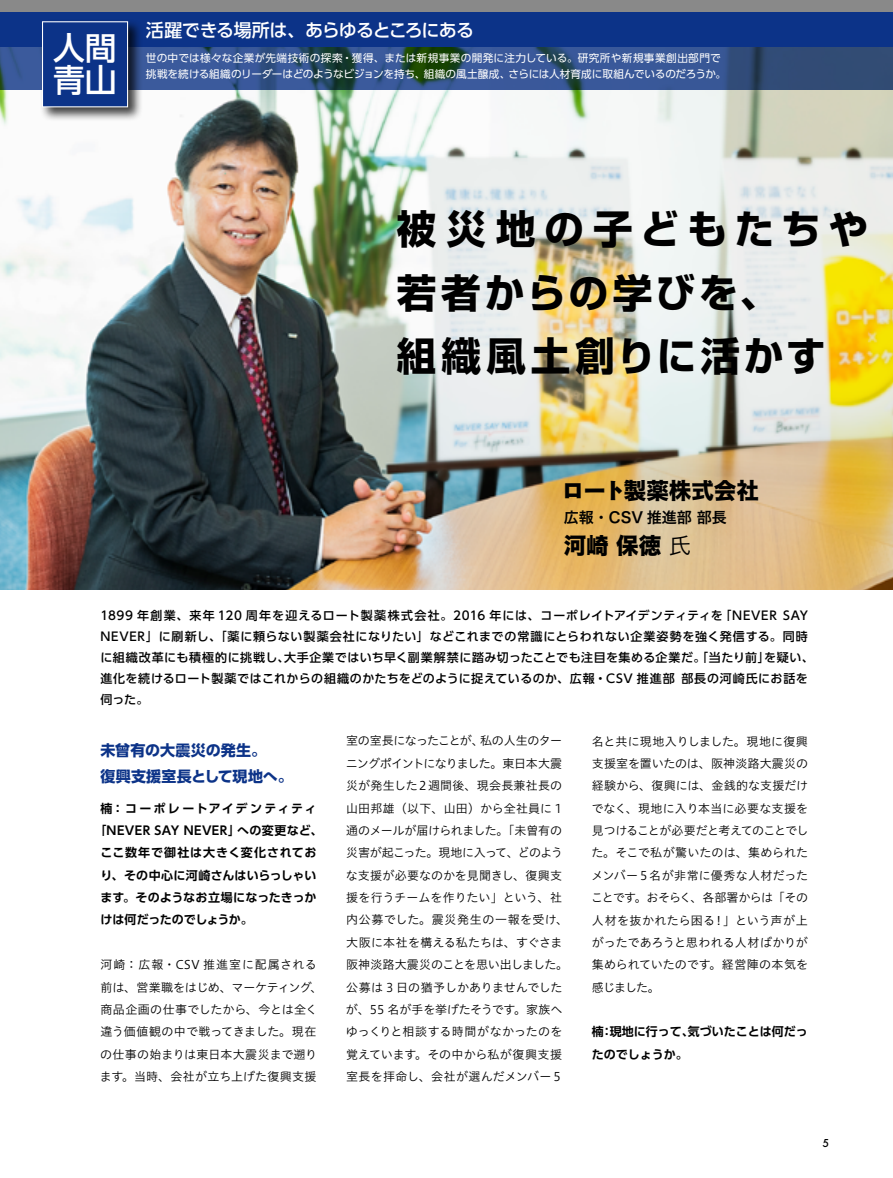
<style>
.page{position:relative;width:893px;height:1178px;background:#fff}
.page>*{position:absolute;margin:0;border:0;box-sizing:border-box;transform-origin:0 0}
.t1{font:700 39.6px/63.3px "Shin Go Pro";letter-spacing:.125em;color:#000}
.t2{font:500 31.95px/32px "UD Shin Go Pro";color:#fff}
.t3{font:22.5px "Hira Sans Old Std W8";color:#000}
.t4{font:500 18px "UD Shin Go Pro";letter-spacing:-.045em;color:#fff}
.t5{font:700 15px/26.2px "UD Shin Go Pro";letter-spacing:.005em;color:#0c3388}
.t6{font:15px "Hira Sans Old Std W6";color:#000}
.t7{font:12px/22.4px "Hiragino UD Sans Std W3";color:#000}
.t8{font:500 12px/21px "UD Shin Go Pro";letter-spacing:.05em;color:#000}
.t9{font:700 12px "UD Shin Go Pro De";letter-spacing:.02em;color:#000}
.t10{font:700 12px/22.4px "UD Shin Go Pro De";color:#000}
.t11{font:700 12px "UD Shin Go Pro De";letter-spacing:.065em;color:#000}
.t12{font:700 12px "UD Shin Go Pro De";letter-spacing:.135em;color:#000}
.t13{font:700 12px "UD Shin Go Pro De";letter-spacing:-.03em;color:#000}
.t14{font:500 12px "Futura";color:#000}
.t15{font:10.65px/15.9px "UD Shin Go Pro";letter-spacing:.01em;color:#fff}
.s1{font-family:"Hira Kaku Std W3"}
</style>
<div class="page">
<img style="left:0;top:89px;width:893px;height:500px">
<div style="left:0;top:0;width:893px;height:21px;background:#898989"></div>
<div style="left:0;top:13px;width:893px;height:34px;background:#0c3388"></div>
<svg style="left:0;top:47px;width:893px;height:42px;background:#325181"></svg>
<div style="left:40px;top:19px;width:102px;height:102px;background:#000;opacity:.75"></div>
<div style="left:43px;top:22px;width:85px;height:85px;background:#0c3388"></div>
<div style="left:42px;top:21px;width:86px;height:86px;border:1px solid #fff"></div>
<h2 class="t2" style="left:53px;top:31px;width:65px">人間青山</h2>
<h3 class="t4" style="left:146px;top:15px;width:330px">活躍できる場所は、あらゆるところにある</h3>
<p class="t15" style="left:146px;top:50px;width:582px">世の中では様々な企業が先端技術の探索・獲得、または新規事業の開発に注力している。研究所や新規事業創出部門で挑戦を続ける組織のリーダーはどのようなビジョンを持ち、組織の風土醸成、さらには人材育成に取組んでいるのだろうか。</p>
<h1 class="t1" style="left:397px;top:193px;width:473px">被災地の子どもたちや若者からの学びを、<br>組織風土創りに活かす</h1>
<h3 class="t3" style="left:562px;top:478px;width:198px">ロート製薬株式会社</h3>
<p class="t6" style="left:564px;top:506px;width:165px">広報・CSV 推進部 部長</p>
<h3 class="t3" style="left:564px;top:532px;width:129px">河崎 保徳<span class="s1">氏</span></h3>
<p class="t8" style="left:100px;top:604px;width:715px">1899 年創業、来年 120 周年を迎えるロート製薬株式会社。2016 年には、コーポレイトアイデンティティを「NEVER SAY NEVER」に刷新し、「薬に頼らない製薬会社になりたい」などこれまでの常識にとらわれない企業姿勢を強く発信する。同時に組織改革にも積極的に挑戦し、大手企業ではいち早く副業解禁に踏み切ったことでも注目を集める企業だ。「当たり前」を疑い、進化を続けるロート製薬ではこれからの組織のかたちをどのように捉えているのか、広報・CSV 推進部 部長の河崎氏にお話を伺った。</p>
<p class="t5" style="left:100px;top:736px;width:194px">未曾有の大震災の発生。<br>復興支援室長として現地へ。</p>
<p class="t12" style="left:100px;top:798px;width:217px">楠：コーポレートアイデンティティ</p>
<p class="t9" style="left:94px;top:820px;width:229px">「NEVER SAY NEVER」への変更など、</p>
<p class="t11" style="left:100px;top:843px;width:217px">ここ数年で御社は大きく変化されてお</p>
<p class="t9" style="left:100px;top:865px;width:217px">り、その中心に河崎さんはいらっしゃい</p>
<p class="t9" style="left:100px;top:888px;width:217px">ます。そのようなお立場になったきっか</p>
<p class="t13" style="left:100px;top:910px;width:154px">けは何だったのでしょうか。</p>
<p class="t7" style="left:100px;top:953px;width:224px">河崎：広報・CSV 推進室に配属される前は、営業職をはじめ、マーケティング、商品企画の仕事でしたから、今とは全く違う価値観の中で戦ってきました。現在の仕事の始まりは東日本大震災まで遡ります。当時、会社が立ち上げた復興支援</p>
<p class="t7" style="left:346px;top:729px;width:224px">室の室長になったことが、私の人生のターニングポイントになりました。東日本大震災が発生した２週間後、現会長兼社長の山田邦雄（以下、山田）から全社員に 1通のメールが届けられました。「未曽有の災害が起こった。現地に入って、どのような支援が必要なのかを見聞きし、復興支援を行うチームを作りたい」という、社内公募でした。震災発生の一報を受け、大阪に本社を構える私たちは、すぐさま阪神淡路大震災のことを思い出しました。公募は 3 日の猶予しかありませんでしたが、55 名が手を挙げたそうです。家族へゆっくりと相談する時間がなかったのを覚えています。その中から私が復興支援室長を拝命し、会社が選んだメンバー５</p>
<p class="t7" style="left:591px;top:729px;width:219px;text-align:justify">名と共に現地入りしました。現地に復興支援室を置いたのは、阪神淡路大震災の経験から、復興には、金銭的な支援だけでなく、現地に入り本当に必要な支援を見つけることが必要だと考えてのことでした。そこで私が驚いたのは、集められたメンバー５名が非常に優秀な人材だったことです。おそらく、各部署からは「その人材を抜かれたら困る！」という声が上がったであろうと思われる人材ばかりが集められていたのです。経営陣の本気を感じました。</p>
<p class="t10" style="left:592px;top:1020px;width:217px">楠：現地に行って、気づいたことは何だったのでしょうか。</p>
<p class="t14" style="left:822px;top:1134px;width:8px">5</p>
</div>
